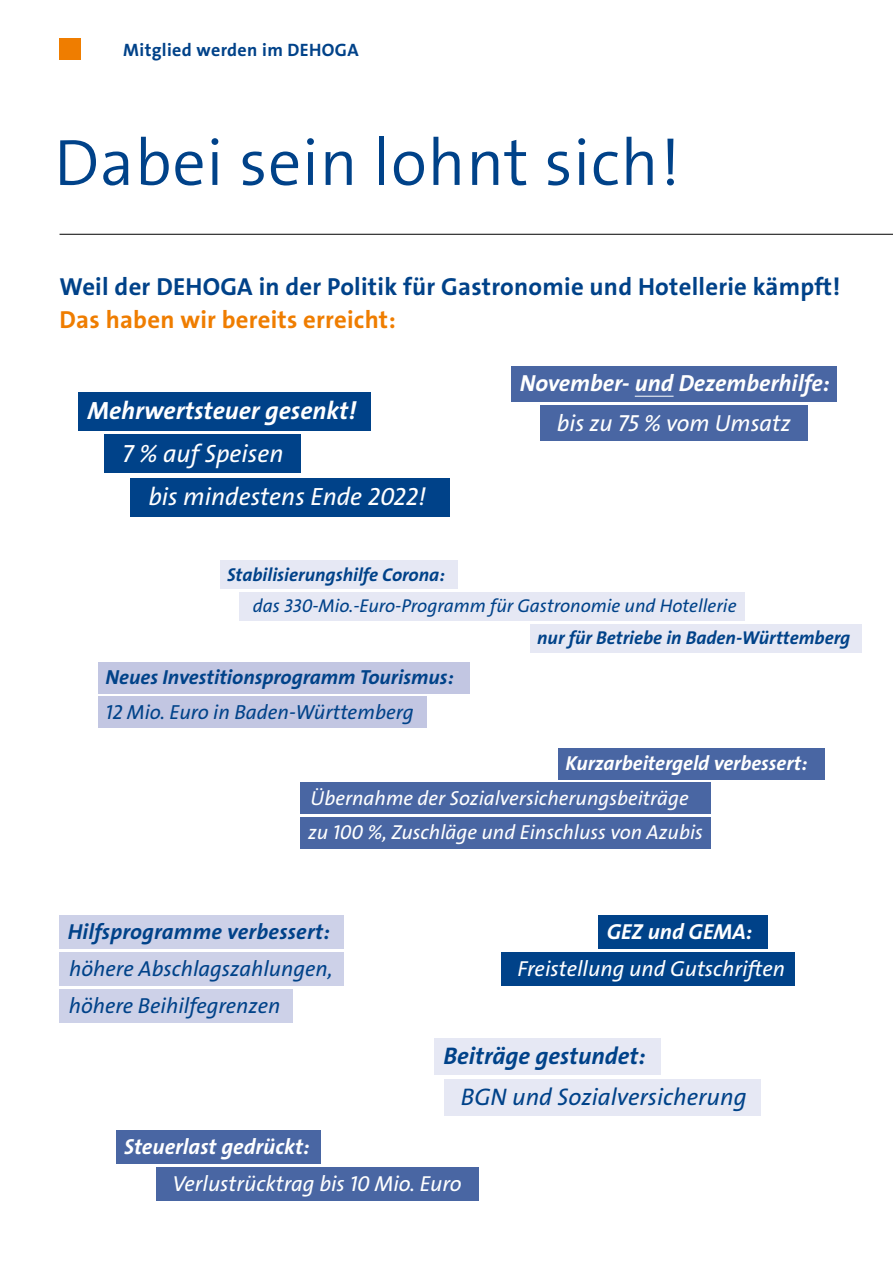
<style>
.page{position:relative;width:893px;height:1263px;background:#fff}
.page>*{position:absolute;margin:0;border:0;box-sizing:border-box;transform-origin:0 0}
.t1{font:300 66px "The Sans Os F";letter-spacing:.01em;color:#004289}
.t2{font:italic 25.05px/43.5px "The Sans Os F";color:#fff}
.t3{font:italic 700 25.05px "The Sans Os F";color:#fff}
.t4{font:700 24.75px "The Sans Os F";letter-spacing:.01em;color:#004289}
.t5{font:700 24.75px "The Sans Os F";letter-spacing:.01em;color:#ef7d00}
.t6{font:italic 24.15px "The Sans Os F";color:#004289}
.t7{font:italic 700 24.15px "The Sans Os F";color:#004289}
.t8{font:italic 700 23.4px "The Sans Os F";color:#fff}
.t9{font:italic 23.4px "The Sans Os F";color:#fff}
.t10{font:italic 21.75px "The Sans Os F";color:#fff}
.t11{font:italic 21.75px/37.2px "The Sans Os F";color:#004289}
.t12{font:italic 700 21.75px "The Sans Os F";color:#fff}
.t13{font:italic 700 21.75px "The Sans Os F";letter-spacing:.01em;color:#004289}
.t14{font:italic 700 20.4px "The Sans Os F";color:#004289}
.t15{font:italic 20.4px "The Sans Os F";color:#004289}
.t16{font:italic 20.25px/34.5px "The Sans Os F";color:#fff}
.t17{font:italic 700 20.25px "The Sans Os F";color:#fff}
.t18{font:italic 700 18.6px "The Sans Os F";color:#004289}
.t19{font:italic 18.6px "The Sans Os F";color:#004289}
.t20{font:700 18px "The Sans Os F";letter-spacing:.02em;color:#004289}
</style>
<div class="page">
<div style="left:60px;top:38px;width:21px;height:22px;background:#ef7d00"></div>
<hr style="left:60px;top:234px;width:833px;height:1px;background:#000">
<div style="left:511px;top:366px;width:326px;height:35px;background:#4966a3"></div>
<hr style="left:635px;top:396px;width:39px;height:1px;background:#fff">
<div style="left:540px;top:405px;width:268px;height:36px;background:#4966a3"></div>
<div style="left:220px;top:560px;width:237px;height:29px;background:#e6e8f4"></div>
<div style="left:239px;top:592px;width:506px;height:29px;background:#e6e8f4"></div>
<div style="left:530px;top:624px;width:331px;height:29px;background:#e6e8f4"></div>
<div style="left:98px;top:662px;width:372px;height:31px;background:#c2c6e2"></div>
<div style="left:98px;top:697px;width:328px;height:31px;background:#c2c6e2"></div>
<div style="left:558px;top:748px;width:266px;height:31px;background:#4966a3"></div>
<div style="left:300px;top:782px;width:410px;height:32px;background:#4966a3"></div>
<div style="left:300px;top:817px;width:410px;height:31px;background:#4966a3"></div>
<div style="left:60px;top:989px;width:233px;height:34px;background:#cdd1e8"></div>
<div style="left:60px;top:915px;width:284px;height:33px;background:#cdd1e8"></div>
<div style="left:60px;top:952px;width:284px;height:33px;background:#cdd1e8"></div>
<div style="left:599px;top:915px;width:169px;height:33px;background:#004289"></div>
<div style="left:502px;top:952px;width:293px;height:33px;background:#004289"></div>
<div style="left:116px;top:1130px;width:205px;height:33px;background:#4966a3"></div>
<div style="left:157px;top:1167px;width:322px;height:33px;background:#4966a3"></div>
<div style="left:435px;top:1038px;width:226px;height:36px;background:#e6e8f4"></div>
<div style="left:444px;top:1079px;width:316px;height:37px;background:#e6e8f4"></div>
<div style="left:78px;top:392px;width:293px;height:38px;background:#004289"></div>
<div style="left:104px;top:435px;width:196px;height:38px;background:#004289"></div>
<div style="left:130px;top:478px;width:320px;height:38px;background:#004289"></div>
<p class="t20" style="left:123px;top:38px;width:237px">Mitglied werden im DEHOGA</p>
<h1 class="t1" style="left:54px;top:120px;width:628px">Dabei sein lohnt sich!</h1>
<p class="t4" style="left:60px;top:270px;width:782px">Weil der DEHOGA in der Politik für Gastronomie und Hotellerie kämpft!</p>
<p class="t5" style="left:60px;top:303px;width:338px">Das haben wir bereits erreicht:</p>
<p class="t3" style="left:87px;top:394px;width:270px">Mehrwertsteuer gesenkt!</p>
<p class="t2" style="left:148px;top:432px;width:279px;text-indent:-26px">7 % auf Speisen<br>bis mindestens Ende 2022!</p>
<p class="t8" style="left:520px;top:368px;width:312px">November- und Dezemberhilfe:</p>
<p class="t9" style="left:557px;top:408px;width:235px">bis zu 75 % vom Umsatz</p>
<p class="t18" style="left:227px;top:562px;width:219px">Stabilisierungshilfe Corona:</p>
<p class="t19" style="left:253px;top:594px;width:485px">das 330-Mio.-Euro-Programm für Gastronomie und Hotellerie</p>
<p class="t18" style="left:537px;top:626px;width:315px">nur für Betriebe in Baden-Württemberg</p>
<p class="t14" style="left:105px;top:664px;width:350px">Neues Investitionsprogramm Tourismus:</p>
<p class="t15" style="left:105px;top:699px;width:310px">12 Mio. Euro in Baden-Württemberg</p>
<p class="t17" style="left:565px;top:750px;width:243px">Kurzarbeitergeld verbessert:</p>
<p class="t16" style="left:308px;top:781px;width:396px">Übernahme der Sozialversicherungsbeiträge zu 100 %, Zuschläge und Einschluss von Azubis</p>
<p class="t13" style="left:68px;top:917px;width:264px">Hilfsprogramme verbessert:</p>
<p class="t11" style="left:69px;top:950px;width:265px">höhere Abschlagszahlungen, höhere Beihilfegrenzen</p>
<p class="t12" style="left:607px;top:917px;width:147px">GEZ und GEMA:</p>
<p class="t10" style="left:517px;top:954px;width:269px">Freistellung und Gutschriften</p>
<p class="t7" style="left:444px;top:1040px;width:203px">Beiträge gestundet:</p>
<p class="t6" style="left:461px;top:1082px;width:287px">BGN und Sozialversicherung</p>
<p class="t12" style="left:124px;top:1132px;width:187px">Steuerlast gedrückt:</p>
<p class="t10" style="left:173px;top:1169px;width:291px">Verlustrücktrag bis 10 Mio. Euro</p>
</div>
